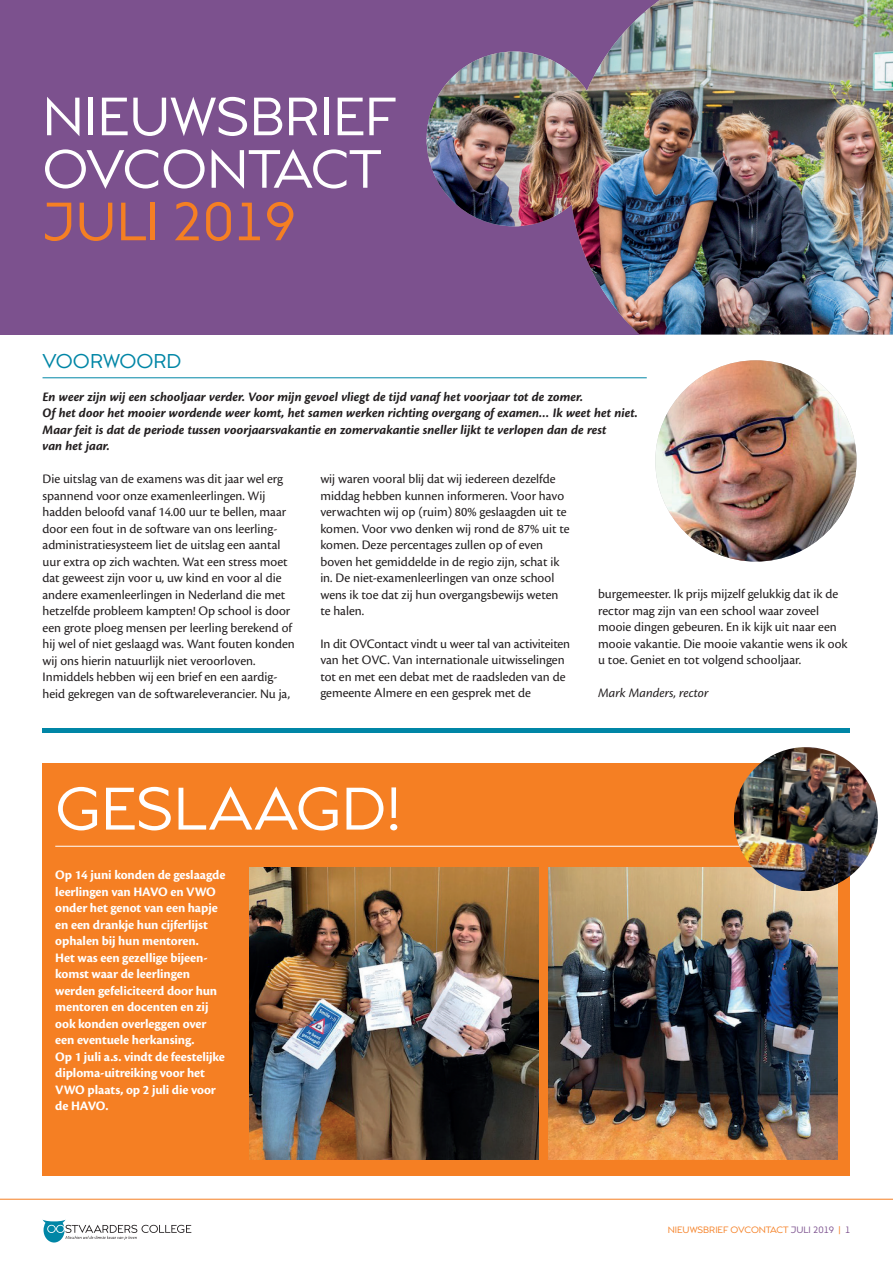
<style>
.page{position:relative;width:893px;height:1263px;background:#fff}
.page>*{position:absolute;margin:0;border:0;box-sizing:border-box;transform-origin:0 0}
.t1{font:58.5px "Capri Pro";color:#fff}
.t2{font:52.5px/52.5px "Capri Pro";color:#fff}
.t3{font:52.5px "Capri Pro";color:#f57f23}
.t4{font:19.5px "Capri Pro";color:#0086a6}
.t5{font:13.5px/16.5px "Cronos Pro";color:#231f20}
.t6{font:700 13.5px/16.5px "Cronos Pro";letter-spacing:-.01em;color:#fff}
.t7{font:italic 700 13.5px/16.5px "Cronos Pro";color:#231f20}
.t8{font:italic 13.5px "Cronos Pro";color:#231f20}
.t9{font:9px "Capri Pro";color:#f57f23}
.s1{color:#7c518e}
</style>
<div class="page">
<svg style="left:43px;top:1220px;width:148px;height:22px"></svg>
<hr style="left:0;top:1199px;width:893px;height:1px;background:#f57f23">
<div style="left:0;top:0;width:893px;height:335px;background:#7c518e"></div>
<img style="left:427px;top:0;width:466px;height:335px">
<hr style="left:43px;top:377px;width:604px;height:1px;background:#0086a6">
<div style="left:43px;top:764px;width:807px;height:412px;background:#f57f23"></div>
<hr style="left:55px;top:846px;width:684px;height:1px;background:#fff">
<div style="left:43px;top:728px;width:807px;height:5px;background:#0086a6"></div>
<img style="left:249px;top:868px;width:290px;height:292px">
<img style="left:548px;top:868px;width:290px;height:292px">
<img style="left:730px;top:747px;width:148px;height:147px">
<img style="left:655px;top:360px;width:202px;height:202px;border-radius:101px">
<h2 class="t2" style="left:43px;top:90px;width:355px">NIEUWSBRIEF<br>OVCONTACT</h2>
<h2 class="t3" style="left:43px;top:190px;width:255px">JULI 2019</h2>
<h3 class="t4" style="left:43px;top:349px;width:141px">VOORWOORD</h3>
<p class="t7" style="left:43px;top:388px;width:597px">En weer zijn wij een schooljaar verder. Voor mijn gevoel vliegt de tijd vanaf het voorjaar tot de zomer.<br>Of het door het mooier wordende weer komt, het samen werken richting overgang of examen… Ik weet het niet.<br>Maar feit is dat de periode tussen voorjaarsvakantie en zomervakantie sneller lijkt te verlopen dan de rest<br>van het jaar.</p>
<p class="t5" style="left:43px;top:471px;width:254px">Die uitslag van de examens was dit jaar wel erg spannend voor onze examenleerlingen. Wij hadden beloofd vanaf 14.00 uur te bellen, maar door een fout in de software van ons leerling&shy;administratiesysteem liet de uitslag een aantal uur extra op zich wachten. Wat een stress moet dat geweest zijn voor u, uw kind en voor al die andere examenleerlingen in Nederland die met hetzelfde probleem kampten! Op school is door een grote ploeg mensen per leerling berekend of hij wel of niet geslaagd was. Want fouten konden wij ons hierin natuurlijk niet veroorloven.<br>Inmiddels hebben wij een brief en een aardig&shy;heid gekregen van de softwareleverancier. Nu ja,</p>
<p class="t5" style="left:320px;top:471px;width:251px">wij waren vooral blij dat wij iedereen dezelfde middag hebben kunnen informeren. Voor havo verwachten wij op (ruim) 80% geslaagden uit te komen. Voor vwo denken wij rond de 87% uit te komen. Deze percentages zullen op of even boven het gemiddelde in de regio zijn, schat ik in. De niet-examenleerlingen van onze school wens ik toe dat zij hun overgangsbewijs weten te halen.</p>
<p class="t5" style="left:598px;top:586px;width:251px">burgemeester. Ik prijs mijzelf gelukkig dat ik de rector mag zijn van een school waar zoveel mooie dingen gebeuren. En ik kijk uit naar een mooie vakantie. Die mooie vakantie wens ik ook u toe. Geniet en tot volgend schooljaar.</p>
<p class="t8" style="left:598px;top:686px;width:112px">Mark Manders, rector</p>
<p class="t5" style="left:320px;top:635px;width:251px">In dit OVContact vindt u weer tal van activiteiten van het OVC. Van internationale uitwisselingen tot en met een debat met de raadsleden van de gemeente Almere en een gesprek met de</p>
<h1 class="t1" style="left:55px;top:773px;width:347px">GESLAAGD!</h1>
<p class="t6" style="left:55px;top:867px;width:172px">Op 14 juni konden de geslaagde leerlingen van HAVO en VWO onder het genot van een hapje en een drankje hun cijferlijst ophalen bij hun mentoren.<br>Het was een gezellige bijeen&shy;komst waar de leerlingen werden gefeliciteerd door hun mentoren en docenten en zij ook konden overleggen over een eventuele herkansing.<br>Op 1 juli a.s. vindt de feestelijke diploma-uitreiking voor het<br>VWO plaats, op 2 juli die voor de HAVO.</p>
<p class="t9" style="left:668px;top:1224px;width:184px">NIEUWSBRIEF OVCONTACT <span class="s1">JULI 2019</span> | <span class="s1">1</span></p>
</div>
